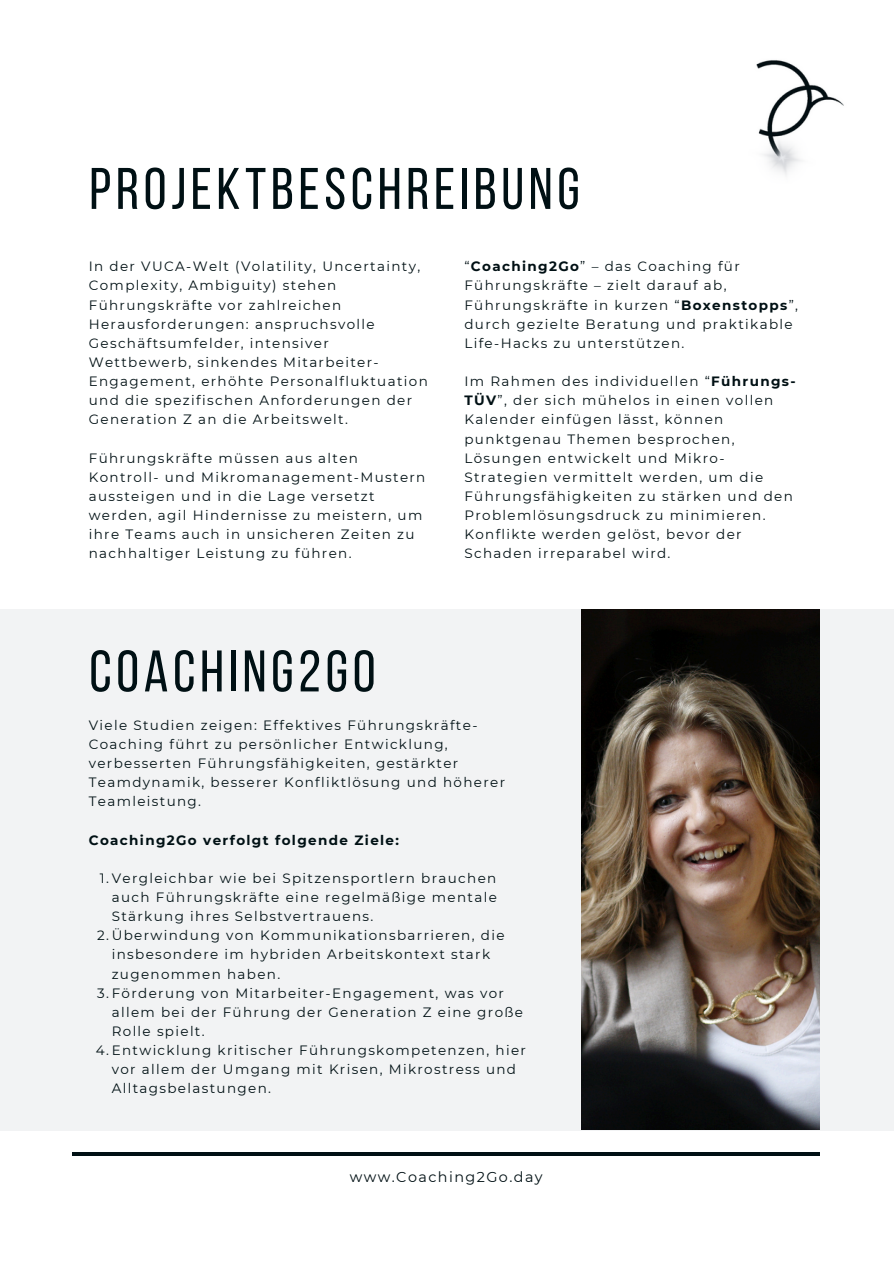
<style>
.page{position:relative;width:894px;height:1264px;background:#fff}
.page>*{position:absolute;margin:0;border:0;box-sizing:border-box;transform-origin:0 0}
.t1{font:58.5px "Bebas Neue";letter-spacing:.08em;color:#001014}
.t2{font:14.4px "Montserrat";letter-spacing:.1em;color:#001014}
.t3{font:13.5px/19.2px "Montserrat";letter-spacing:.1em;color:#001014}
.t4{font:700 13.5px "Montserrat";letter-spacing:.1em;color:#001014}
.s1{font-weight:700}
</style>
<div class="page">
<hr style="left:72px;top:1152px;width:747px;height:3px;background:#001014">
<div style="left:0;top:609px;width:893px;height:521px;background:#f2f3f4"></div>
<img style="left:581px;top:609px;width:238px;height:520px">
<img style="left:756px;top:60px;width:88px;height:115px">
<h1 class="t1" style="left:89px;top:165px;width:491px">PROJEKTBESCHREIBUNG</h1>
<p class="t3" style="left:89px;top:257px;width:340px">In der VUCA-Welt (Volatility, Uncertainty, Complexity, Ambiguity) stehen Führungskräfte vor zahlreichen Herausforderungen: anspruchsvolle Geschäftsumfelder, intensiver Wettbewerb, sinkendes Mitarbeiter-Engagement, erhöhte Personalfluktuation und die spezifischen Anforderungen der Generation Z an die Arbeitswelt.</p>
<p class="t3" style="left:89px;top:448px;width:338px">Führungskräfte müssen aus alten Kontroll- und Mikromanagement-Mustern aussteigen und in die Lage versetzt werden, agil Hindernisse zu meistern, um ihre Teams auch in unsicheren Zeiten zu nachhaltiger Leistung zu führen.</p>
<p class="t3" style="left:464px;top:257px;width:335px">“<span class="s1">Coaching2Go</span>” – das Coaching für Führungskräfte – zielt darauf ab, Führungskräfte in kurzen “<span class="s1">Boxenstopps</span>”, durch gezielte Beratung und praktikable Life-Hacks zu unterstützen.</p>
<p class="t3" style="left:464px;top:372px;width:332px">Im Rahmen des individuellen “<span class="s1">Führungs-TÜV</span>”, der sich mühelos in einen vollen Kalender einfügen lässt, können punktgenau Themen besprochen, Lösungen entwickelt und Mikro-Strategien vermittelt werden, um die Führungsfähigkeiten zu stärken und den Problemlösungsdruck zu minimieren.<br>Konflikte werden gelöst, bevor der Schaden irreparabel wird.</p>
<h1 class="t1" style="left:89px;top:647px;width:287px">COACHING2GO</h1>
<p class="t3" style="left:89px;top:715px;width:418px">Viele Studien zeigen: Effektives Führungskräfte-Coaching führt zu persönlicher Entwicklung, verbesserten Führungsfähigkeiten, gestärkter Teamdynamik, besserer Konfliktlösung und höherer Teamleistung.</p>
<h2 class="t4" style="left:89px;top:831px;width:312px">Coaching2Go verfolgt folgende Ziele:</h2>
<p class="t3" style="left:112px;top:868px;width:386px;text-align:justify;text-indent:-12px">1.Vergleichbar wie bei Spitzensportlern brauchen auch Führungskräfte eine regelmäßige mentale Stärkung ihres Selbstvertrauens.</p>
<p class="t3" style="left:112px;top:925px;width:394px;text-indent:-15px">2.Überwindung von Kommunikationsbarrieren, die insbesondere im hybriden Arbeitskontext stark zugenommen haben.</p>
<p class="t3" style="left:112px;top:983px;width:413px;text-indent:-15px">3.Förderung von Mitarbeiter-Engagement, was vor allem bei der Führung der Generation Z eine große<br>Rolle spielt.</p>
<p class="t3" style="left:112px;top:1040px;width:415px;text-indent:-16px">4.Entwicklung kritischer Führungskompetenzen, hier vor allem der Umgang mit Krisen, Mikrostress und<br>Alltagsbelastungen.</p>
<p class="t2" style="left:349px;top:1167px;width:194px">www.Coaching2Go.day</p>
</div>
